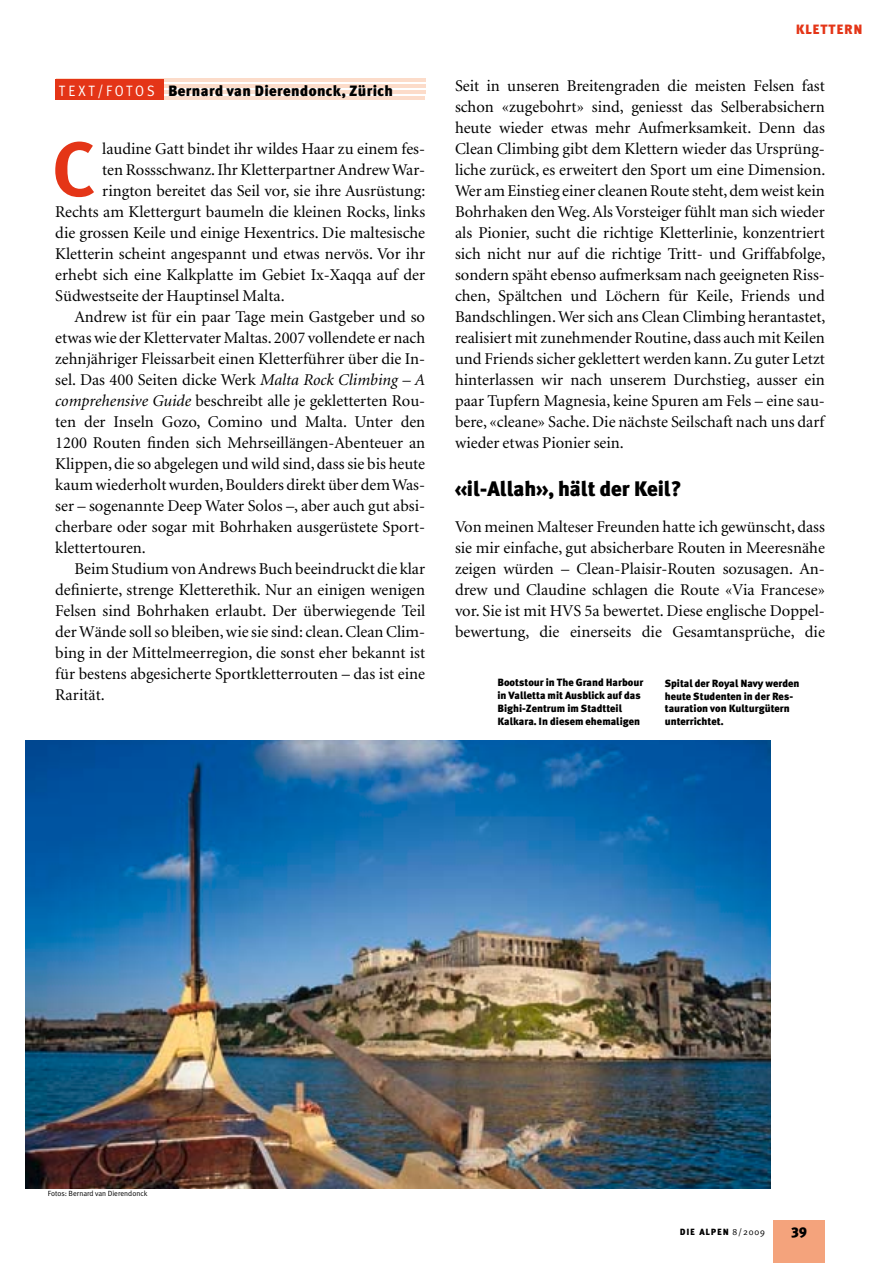
<style>
.page{position:relative;width:893px;height:1263px;background:#fff}
.page>*{position:absolute;margin:0;border:0;box-sizing:border-box;transform-origin:0 0}
.t1{font:700 76.95px "Meta Plus";color:#e43517}
.t2{font:900 21px "Meta Plus";color:#000}
.t3{font:16.5px/21px "Minion";color:#000;text-align:justify}
.t4{font:900 15px "Meta Plus";letter-spacing:.025em;color:#000}
.t5{font:900 14.25px "Meta Plus";color:#000}
.t6{font:900 13.5px "Meta Plus";letter-spacing:.05em;color:#e43517}
.t7{font:900 10.5px/12.8px "Meta Plus";color:#000}
.t8{font:900 9px "Meta Plus";letter-spacing:.1em;color:#000}
.t9{font:7.5px "Meta Plus Normal";color:#000}
.s1{font-family:"Meta Plus Normal";font-weight:400;color:#fff}
.s2{font-style:italic}
.s3{font-family:"Meta Plus Normal";font-weight:400}
</style>
<div class="page">
<div style="left:774px;top:1220px;width:51px;height:43px;background:#f4a37c"></div>
<hr style="left:56px;top:85px;width:369px;height:3px;background:#fcdcca">
<hr style="left:56px;top:91px;width:369px;height:3px;background:#fcdcca">
<hr style="left:56px;top:79px;width:369px;height:3px;background:#fcdcca">
<hr style="left:55px;top:97px;width:370px;height:3px;background:#fcdcca">
<div style="left:55px;top:79px;width:109px;height:20px;background:#e43517"></div>
<img style="left:26px;top:740px;width:744px;height:448px">
<p class="t4" style="left:59px;top:82px;width:336px"><span class="s1">T E X T / F O T O S</span> Bernard van Dierendonck, Zürich</p>
<h1 class="t1" style="left:52px;top:125px;width:44px">C</h1>
<p class="t3" style="left:102px;top:139px;width:324px">laudine Gatt bindet ihr wildes Haar zu einem fes-</p>
<p class="t3" style="left:102px;top:160px;width:324px">ten Rossschwanz. Ihr Kletterpartner Andrew War-</p>
<p class="t3" style="left:102px;top:181px;width:325px">rington bereitet das Seil vor, sie ihre Ausrüstung:</p>
<p class="t3" style="left:55px;top:202px;width:371px">Rechts am Klettergurt baumeln die kleinen Rocks, links</p>
<p class="t3" style="left:55px;top:223px;width:371px">die grossen Keile und einige Hexentrics. Die maltesische</p>
<p class="t3" style="left:55px;top:244px;width:371px">Kletterin scheint angespannt und etwas nervös. Vor ihr</p>
<p class="t3" style="left:55px;top:265px;width:371px">erhebt sich eine Kalkplatte im Gebiet Ix-Xaqqa auf der</p>
<p class="t3" style="left:55px;top:286px;width:231px">Südwestseite der Hauptinsel Malta.</p>
<p class="t3" style="left:74px;top:307px;width:352px">Andrew ist für ein paar Tage mein Gastgeber und so</p>
<p class="t3" style="left:55px;top:328px;width:371px">etwas wie der Klettervater Maltas. 2007 vollendete er nach</p>
<p class="t3" style="left:55px;top:349px;width:371px">zehnjähriger Fleissarbeit einen Kletterführer über die In-</p>
<p class="t3" style="left:55px;top:370px;width:371px">sel. Das 400 Seiten dicke Werk <span class="s2">Malta Rock Climbing – A</span></p>
<p class="t3" style="left:55px;top:391px;width:371px"><span class="s2">comprehensive Guide</span> beschreibt alle je gekletterten Rou-</p>
<p class="t3" style="left:55px;top:412px;width:371px">ten der Inseln Gozo, Comino und Malta. Unter den</p>
<p class="t3" style="left:55px;top:433px;width:371px">1200 Routen finden sich Mehrseillängen-Abenteuer an</p>
<p class="t3" style="left:55px;top:454px;width:371px">Klippen, die so abgelegen und wild sind, dass sie bis heute</p>
<p class="t3" style="left:55px;top:475px;width:371px">kaum wiederholt wurden, Boulders direkt über dem Was-</p>
<p class="t3" style="left:55px;top:496px;width:371px">ser – sogenannte Deep Water Solos –, aber auch gut absi-</p>
<p class="t3" style="left:55px;top:517px;width:371px">cherbare oder sogar mit Bohrhaken ausgerüstete Sport-</p>
<p class="t3" style="left:55px;top:538px;width:92px">klettertouren.</p>
<p class="t3" style="left:74px;top:559px;width:352px">Beim Studium von Andrews Buch beeindruckt die klar</p>
<p class="t3" style="left:55px;top:580px;width:371px">definierte, strenge Kletterethik. Nur an einigen wenigen</p>
<p class="t3" style="left:55px;top:601px;width:371px">Felsen sind Bohrhaken erlaubt. Der überwiegende Teil</p>
<p class="t3" style="left:55px;top:622px;width:371px">der Wände soll so bleiben, wie sie sind: clean. Clean Clim-</p>
<p class="t3" style="left:55px;top:643px;width:371px">bing in der Mittelmeerregion, die sonst eher bekannt ist</p>
<p class="t3" style="left:55px;top:664px;width:371px">für bestens abgesicherte Sportkletterrouten – das ist eine</p>
<p class="t3" style="left:55px;top:685px;width:51px">Rarität.</p>
<p class="t6" style="left:796px;top:21px;width:68px">Klettern</p>
<p class="t3" style="left:455px;top:76px;width:372px">Seit in unseren Breitengraden die meisten Felsen fast schon «zugebohrt» sind, geniesst das Selberabsichern heute wieder etwas mehr Aufmerksamkeit. Denn das Clean Climbing gibt dem Klettern wieder das Ursprüng&shy;liche zurück, es erweitert den Sport um eine Dimension.<br>Wer am Einstieg einer cleanen Route steht, dem weist kein Bohrhaken den Weg. Als Vorsteiger fühlt man sich wieder als Pionier, sucht die richtige Kletterlinie, konzentriert sich nicht nur auf die richtige Tritt- und Griffabfolge, sondern späht ebenso aufmerksam nach geeigneten Riss&shy;chen, Spältchen und Löchern für Keile, Friends und Bandschlingen. Wer sich ans Clean Climbing herantastet, realisiert mit zunehmender Routine, dass auch mit Keilen und Friends sicher geklettert werden kann. Zu guter Letzt hinterlassen wir nach unserem Durchstieg, ausser ein paar Tupfern Magnesia, keine Spuren am Fels – eine sau&shy;bere, «cleane» Sache. Die nächste Seilschaft nach uns darf wieder etwas Pionier sein.</p>
<p class="t2" style="left:455px;top:477px;width:228px">«il-Allah», hält der Keil?</p>
<p class="t3" style="left:455px;top:517px;width:371px">Von meinen Malteser Freunden hatte ich gewünscht, dass sie mir einfache, gut absicherbare Routen in Meeresnähe zeigen würden – Clean-Plaisir-Routen sozusa gen. An&shy;drew und Claudine schlagen die Route «Via Francese» vor. Sie ist mit HVS 5a bewertet. Diese englische Doppel&shy;bewertung, die einerseits die Gesamtansprüche, die</p>
<p class="t7" style="left:497px;top:676px;width:147px">Bootstour in the Grand Harbour in Valletta mit Ausblick auf das<br>Bighi-Zentrum im Stadtteil<br>Kalkara. In diesem ehemaligen</p>
<p class="t7" style="left:665px;top:677px;width:136px">Spital der royal navy werden heute Studenten in der res&shy;tauration von Kulturgütern unterrichtet.</p>
<p class="t9" style="left:48px;top:1189px;width:101px">Fotos: Bernard van Dierendonck</p>
<p class="t8" style="left:680px;top:1227px;width:87px">DIe AlPen <span class="s3">8/2009</span></p>
<p class="t5" style="left:791px;top:1222px;width:17px">39</p>
</div>
